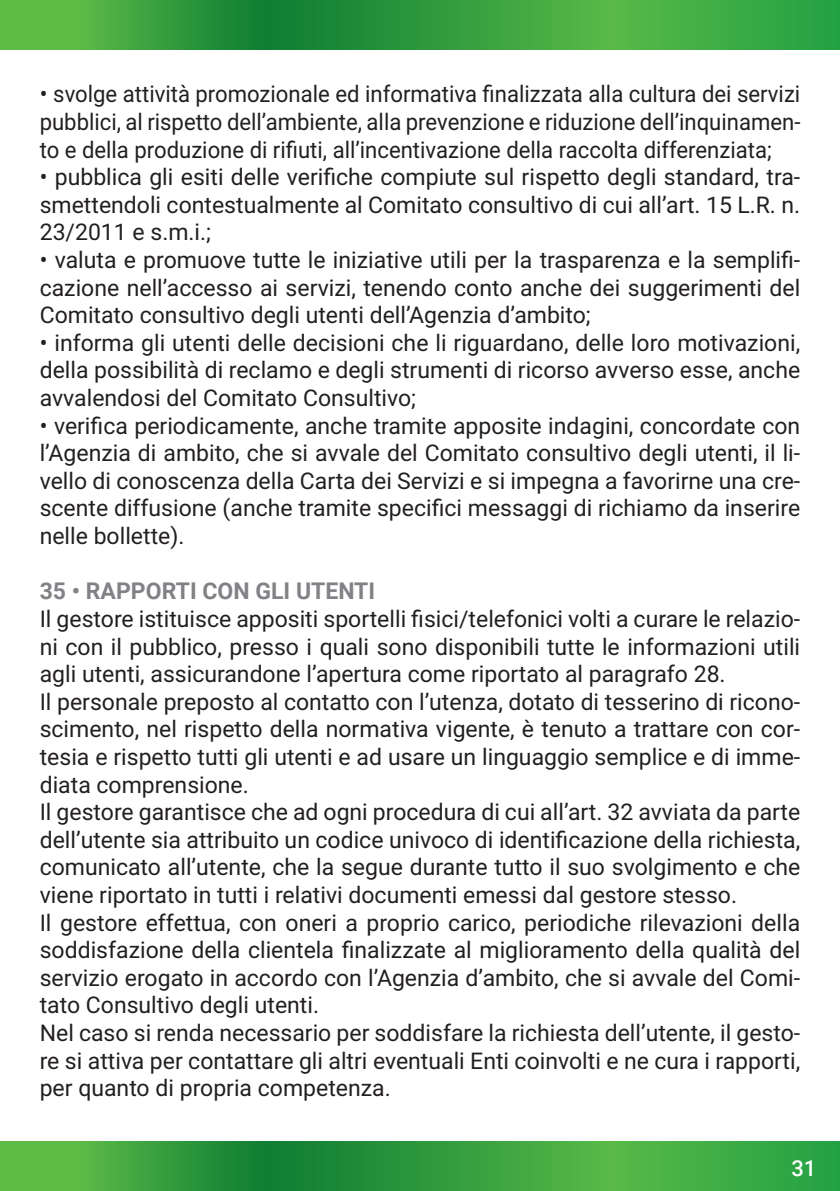
<style>
.page{position:relative;width:840px;height:1191px;background:#fff}
.page>*{position:absolute;margin:0;border:0;box-sizing:border-box;transform-origin:0 0}
.t1{font:23px/27.6px "Roboto";color:#231f20;text-align:justify}
.t2{font:700 23px "Roboto";color:#808285}
.t3{font:500 22px "Roboto";color:#fff}
</style>
<div class="page">
<svg style="left:0;top:0;width:839px;height:49px;background:#39a240"></svg>
<svg style="left:0;top:1142px;width:839px;height:49px;background:#39a240"></svg>
<p class="t1" style="left:40px;top:79px;width:761px">• svolge attività promozionale ed informativa finalizzata alla cultura dei servizi pubblici, al rispetto dell’ambiente, alla prevenzione e riduzione dell’inquinamen&shy;to e della produzione di rifiuti, all’incentivazione della raccolta differenziata;</p>
<p class="t1" style="left:40px;top:162px;width:761px">• pubblica gli esiti delle verifiche compiute sul rispetto degli standard, tra&shy;smettendoli contestualmente al Comitato consultivo di cui all’art. 15 L.R. n.<br>23/2011 e s.m.i.;</p>
<p class="t1" style="left:40px;top:245px;width:761px">• valuta e promuove tutte le iniziative utili per la trasparenza e la semplifi&shy;cazione nell’accesso ai servizi, tenendo conto anche dei suggerimenti del Comitato consultivo degli utenti dell’Agenzia d’ambito;</p>
<p class="t1" style="left:40px;top:328px;width:761px">• informa gli utenti delle decisioni che li riguardano, delle loro motivazioni, della possibilità di reclamo e degli strumenti di ricorso avverso esse, anche avvalendosi del Comitato Consultivo;</p>
<p class="t1" style="left:40px;top:411px;width:761px">• verifica periodicamente, anche tramite apposite indagini, concordate con l’Agenzia di ambito, che si avvale del Comitato consultivo degli utenti, il li&shy;vello di conoscenza della Carta dei Servizi e si impegna a favorirne una cre&shy;scente diffusione (anche tramite specifici messaggi di richiamo da inserire nelle bollette).</p>
<p class="t2" style="left:40px;top:575px;width:337px">35 • RAPPORTI CON GLI UTENTI</p>
<p class="t1" style="left:40px;top:604px;width:761px;text-align:left">Il gestore istituisce appositi sportelli fisici/telefonici volti a curare le relazio&shy;ni con il pubblico, presso i quali sono disponibili tutte le informazioni utili agli utenti, assicurandone l’apertura come riportato al paragrafo 28.<br>Il personale preposto al contatto con l’utenza, dotato di tesserino di ricono&shy;scimento, nel rispetto della normativa vigente, è tenuto a trattare con cor&shy;tesia e rispetto tutti gli utenti e ad usare un linguaggio semplice e di imme&shy;diata comprensione.<br>Il gestore garantisce che ad ogni procedura di cui all’art. 32 avviata da parte dell’utente sia attribuito un codice univoco di identificazione della richiesta, comunicato all’utente, che la segue durante tutto il suo svolgimento e che viene riportato in tutti i relativi documenti emessi dal gestore stesso.<br>Il gestore effettua, con oneri a proprio carico, periodiche rilevazioni della soddisfazione della clientela finalizzate al miglioramento della qualità del servizio erogato in accordo con l’Agenzia d’ambito, che si avvale del Comi&shy;tato Consultivo degli utenti.<br>Nel caso si renda necessario per soddisfare la richiesta dell’utente, il gesto&shy;re si attiva per contattare gli altri eventuali Enti coinvolti e ne cura i rapporti, per quanto di propria competenza.</p>
<p class="t3" style="left:791px;top:1152px;width:26px">31</p>
</div>
